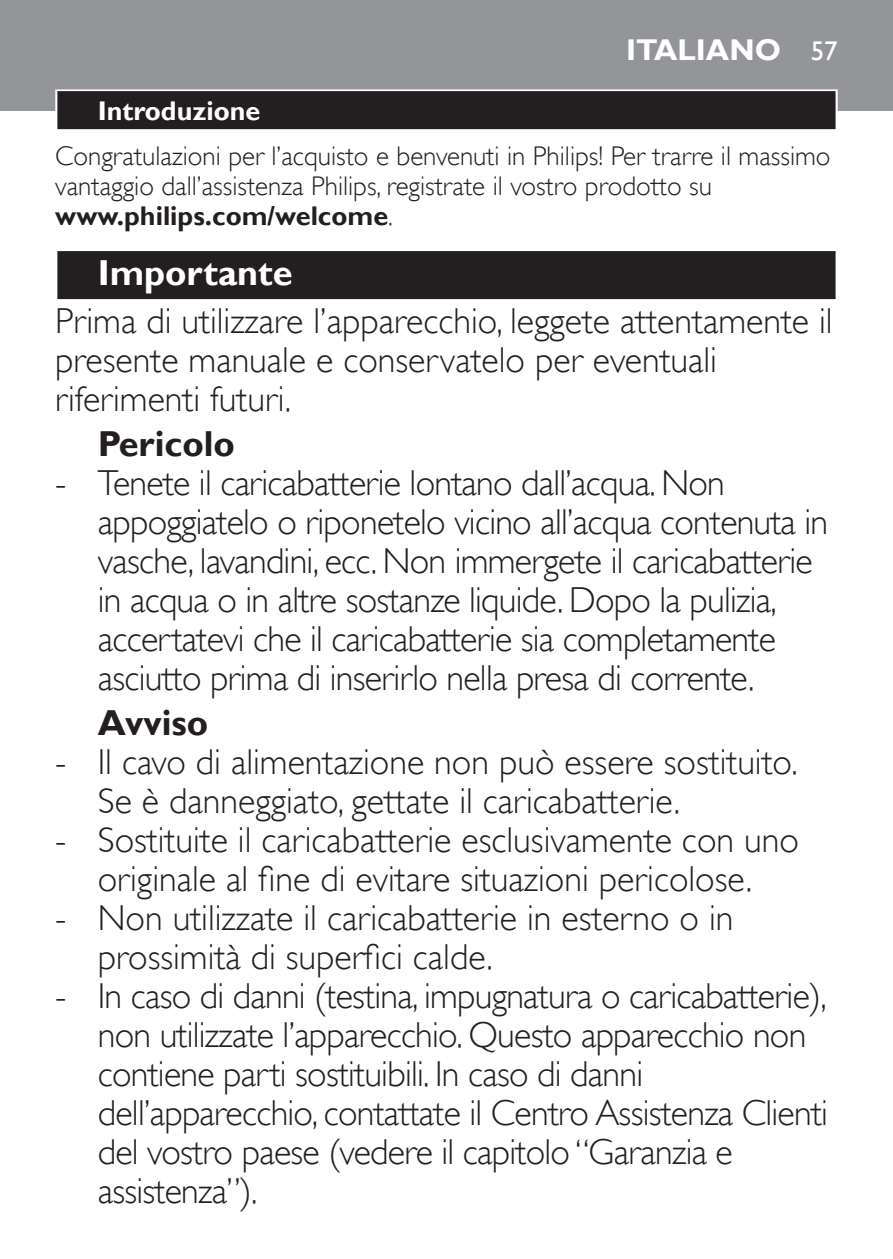
<style>
.page{position:relative;width:893px;height:1259px;background:#fff}
.page>*{position:absolute;margin:0;border:0;box-sizing:border-box;transform-origin:0 0}
.t1{font:36px/39px "Gill Sans Alt One WGL Light";letter-spacing:-.02em;color:#231f20}
.t2{font:36px/39px "Gill Sans Alt One WGL Light";color:#231f20}
.t3{font:700 36px "Gill Sans Alt One WGL";color:#231f20}
.t4{font:700 36px "Gill Sans Alt One WGL";color:#fff}
.t5{font:700 30px "Gill Sans Alt One WGL";color:#fff}
.t6{font:27px/30px "Gill Sans Alt One WGL Light";color:#231f20}
.t7{font:700 27px "Gill Sans Alt One WGL";color:#231f20}
.t8{font:700 27px "Gill Sans Alt One WGL";color:#fff}
.t9{font:27px "Gill Sans Alt One WGL";color:#fff}
.s1{font-family:"Gill Sans Alt One WGL Light";font-weight:400}
</style>
<div class="page">
<div style="left:0;top:0;width:893px;height:111px;background:#939598"></div>
<div style="left:55px;top:89px;width:783px;height:43px;background:linear-gradient(to right,#dedddd,#dedddd)"></div>
<div style="left:57px;top:91px;width:779px;height:38px;background:#231f20"></div>
<div style="left:55px;top:249px;width:783px;height:52px;background:linear-gradient(to right,#e7e7e7,#e7e7e7)"></div>
<div style="left:57px;top:251px;width:779px;height:48px;background:#231f20"></div>
<p class="t5" style="left:626px;top:38px;width:156px">ITALIANO</p>
<p class="t9" style="left:811px;top:40px;width:28px">57</p>
<p class="t8" style="left:98px;top:100px;width:164px">Introduzione</p>
<p class="t6" style="left:55px;top:143px;width:777px">Congratulazioni per l’acquisto e benvenuti in Philips! Per trarre il massimo vantaggio dall’assistenza Philips, registrate il vostro prodotto su</p>
<p class="t7" style="left:55px;top:205px;width:339px">www.philips.com/welcome<span class="s1">.</span></p>
<p class="t4" style="left:98px;top:258px;width:196px">Importante</p>
<p class="t2" style="left:55px;top:304px;width:779px">Prima di utilizzare l’apparecchio, leggete attentamente il presente manuale e conservatelo per eventuali riferimenti futuri.</p>
<p class="t3" style="left:98px;top:428px;width:139px">Pericolo</p>
<p class="t1" style="left:98px;top:466px;width:732px;text-indent:-43px">- Tenete il caricabatterie lontano dall’acqua. Non appoggiatelo o riponetelo vicino all’acqua contenuta in vasche, lavandini, ecc. Non immergete il caricabatterie in acqua o in altre sostanze liquide. Dopo la pulizia, accertatevi che il caricabatterie sia completamente asciutto prima di inserirlo nella presa di corrente.</p>
<p class="t3" style="left:98px;top:707px;width:112px">Avviso</p>
<p class="t2" style="left:98px;top:744px;width:701px;text-indent:-43px">- Il cavo di alimentazione non può essere sostituito.<br>Se è danneggiato, gettate il caricabatterie.</p>
<p class="t2" style="left:55px;top:822px;width:745px;text-align:center">- Sostituite il caricabatterie esclusivamente con uno originale al fine di evitare situazioni pericolose.</p>
<p class="t2" style="left:98px;top:900px;width:637px;text-indent:-43px">- Non utilizzate il caricabatterie in esterno o in prossimità di superfici calde.</p>
<p class="t1" style="left:98px;top:978px;width:732px;text-indent:-43px">- In caso di danni (testina, impugnatura o caricabatterie), non utilizzate l’apparecchio. Questo apparecchio non contiene parti sostituibili. In caso di danni dell’apparecchio, contattate il Centro Assistenza Clienti del vostro paese (vedere il capitolo “Garanzia e assistenza”).</p>
</div>
